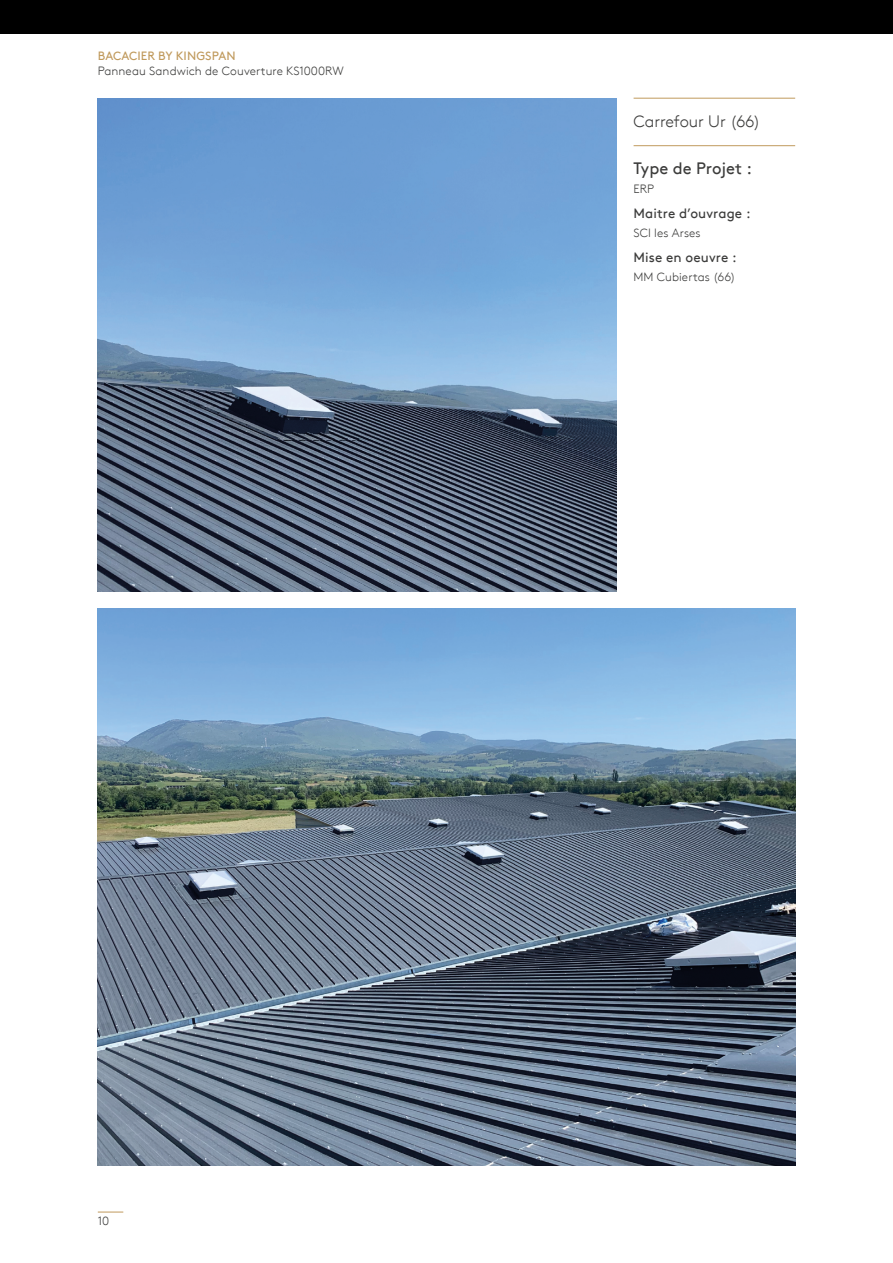
<style>
.page{position:relative;width:893px;height:1263px;background:#fff}
.page>*{position:absolute;margin:0;border:0;box-sizing:border-box;transform-origin:0 0}
.t1{font:300 16.5px "Kingspan Brown TT";letter-spacing:-.01em;color:#3c3c3b}
.t2{font:16.5px "Kingspan Brown TT";letter-spacing:-.005em;color:#3c3c3b}
.t3{font:13.5px "Kingspan Brown TT";letter-spacing:.005em;color:#3c3c3b}
.t4{font:300 12px "Kingspan Brown TT";letter-spacing:.005em;color:#3c3c3b}
.t5{font:12px "Kingspan Brown TT";color:#c09a5d}
</style>
<div class="page">
<svg style="left:98px;top:1212px;width:25px;height:1px"></svg>
<div style="left:0;top:0;width:893px;height:34px;background:#000"></div>
<hr style="left:634px;top:98px;width:161px;height:1px;background:#c09a5d">
<img style="left:98px;top:98px;width:519px;height:493px">
<img style="left:98px;top:608px;width:697px;height:557px">
<hr style="left:634px;top:145px;width:161px;height:1px;background:#c09a5d">
<p class="t5" style="left:98px;top:47px;width:139px">BACACIER BY KINGSPAN</p>
<p class="t4" style="left:98px;top:62px;width:247px">Panneau Sandwich de Couverture KS1000RW</p>
<h1 class="t1" style="left:634px;top:109px;width:128px">Carrefour Ur (66)</h1>
<h1 class="t2" style="left:634px;top:155px;width:120px">Type de Projet :</h1>
<p class="t4" style="left:634px;top:180px;width:22px">ERP</p>
<p class="t3" style="left:634px;top:203px;width:118px">Maitre d’ouvrage :</p>
<p class="t4" style="left:634px;top:224px;width:69px">SCI les Arses</p>
<p class="t3" style="left:634px;top:247px;width:105px">Mise en oeuvre :</p>
<p class="t4" style="left:634px;top:268px;width:104px">MM Cubiertas (66)</p>
<p class="t4" style="left:98px;top:1212px;width:13px">10</p>
</div>
